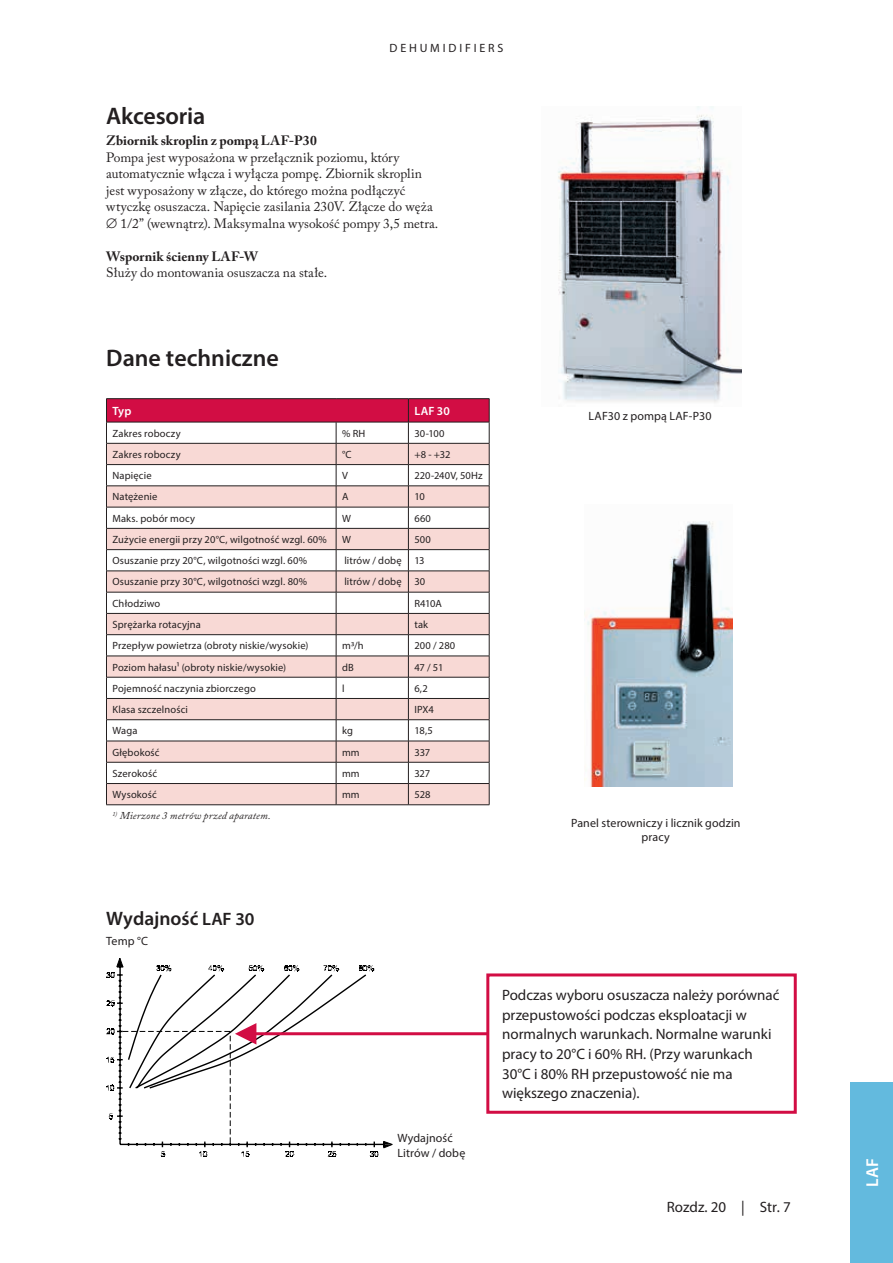
<style>
.page{position:relative;width:893px;height:1263px;background:#fff}
.page>*{position:absolute;margin:0;border:0;box-sizing:border-box;transform-origin:0 0}
.Mell2_-_Svart{font:600 24px "Myriad Pro";color:#231f20}
.Mell_-_Svart{font:600 19.5px "Myriad Pro";color:#231f20}
.t1{font:600 17.25px "Myriad Pro";color:#fff}
.Ingress{font:15px/19.5px "Myriad Pro";color:#231f20}
.Bröd_-_Polska{font:13.5px/16.5px "Adobe Caslon Pro";letter-spacing:.005em;color:#231f20}
.Bröd_-_Polska-2{font:700 13.5px "Adobe Caslon Pro";letter-spacing:.01em;color:#231f20}
.Måttskiss-text__cent{font:12px/14.4px "Myriad Pro";letter-spacing:.01em;color:#231f20}
.TOP{font:12px "Myriad Pro";letter-spacing:.24em;color:#231f20}
.Tabell_-_rubrik_1{font:600 12px "Myriad Pro";letter-spacing:.005em;color:#fff}
.Tabell_-_bröd_-_väns{font:10.5px "Myriad Pro";letter-spacing:.015em;color:#231f20}
.fotnot_-_kursiv{font:italic 10.5px "Adobe Caslon Pro";letter-spacing:.015em;color:#231f20}
.s1{font-weight:700}
.s2{font-family:"Caslon PSJA";font-weight:700}
.s3{font-size:18px}
</style>
<div class="page">
<img style="left:558px;top:106px;width:184px;height:297px">
<img style="left:585px;top:521px;width:147px;height:266px">
<hr style="left:106px;top:398px;width:230px;height:1px;background:#231f20">
<hr style="left:336px;top:398px;width:72px;height:1px;background:#231f20">
<hr style="left:408px;top:398px;width:81px;height:1px;background:#231f20">
<hr style="left:106px;top:804px;width:230px;height:1px;background:#231f20">
<hr style="left:336px;top:804px;width:72px;height:1px;background:#231f20">
<hr style="left:408px;top:804px;width:81px;height:1px;background:#231f20">
<svg style="left:106px;top:399px;width:384px;height:405px"></svg>
<div style="left:486px;top:973px;width:311px;height:141px;border:3px solid #d20d44"></div>
<svg style="left:106px;top:958px;width:287px;height:199px"></svg>
<hr style="left:252px;top:1032px;width:236px;height:3px;background:#d20d44">
<div style="left:850px;top:1082px;width:43px;height:181px;background:#63bade"></div>
<p class="TOP" style="left:389px;top:40px;width:115px">DEHUMIDIFIERS</p>
<p class="Mell2_-_Svart" style="left:106px;top:101px;width:101px">Akcesoria</p>
<p class="Bröd_-_Polska" style="left:106px;top:132px;width:333px"><span class="s1">Zbiornik skroplin z pompą LAF-P30<br></span>Pompa jest wyposażona w przełącznik poziomu, który automatycznie włącza i wyłącza pompę. Zbiornik skroplin jest wyposażony w złącze, do którego można podłączyć wtyczkę osuszacza. Napięcie zasilania 230V. Złącze do węża <span class="s2">∅</span> 1/2” (wewnątrz). Maksymalna wysokość pompy 3,5 metra.</p>
<p class="Bröd_-_Polska-2" style="left:106px;top:248px;width:153px">Wspornik ścienny LAF-W</p>
<p class="Bröd_-_Polska" style="left:106px;top:264px;width:223px">Służy do montowania osuszacza na stałe.</p>
<p class="Mell2_-_Svart" style="left:106px;top:342px;width:174px">Dane techniczne</p>
<p class="Tabell_-_rubrik_1" style="left:112px;top:403px;width:20px">Typ</p>
<p class="Tabell_-_rubrik_1" style="left:414px;top:403px;width:37px">LAF 30</p>
<p class="Tabell_-_bröd_-_väns" style="left:112px;top:427px;width:70px">Zakres roboczy</p>
<p class="Tabell_-_bröd_-_väns" style="left:342px;top:427px;width:25px">% RH</p>
<p class="Tabell_-_bröd_-_väns" style="left:414px;top:427px;width:32px">30-100</p>
<p class="Tabell_-_bröd_-_väns" style="left:112px;top:448px;width:70px">Zakres roboczy</p>
<p class="Tabell_-_bröd_-_väns" style="left:342px;top:448px;width:11px">°C</p>
<p class="Tabell_-_bröd_-_väns" style="left:414px;top:448px;width:37px">+8 - +32</p>
<p class="Tabell_-_bröd_-_väns" style="left:112px;top:469px;width:41px">Napięcie</p>
<p class="Tabell_-_bröd_-_väns" style="left:342px;top:469px;width:7px">V</p>
<p class="Tabell_-_bröd_-_väns" style="left:414px;top:469px;width:70px">220-240V, 50Hz</p>
<p class="Tabell_-_bröd_-_väns" style="left:112px;top:490px;width:46px">Natężenie</p>
<p class="Tabell_-_bröd_-_väns" style="left:342px;top:490px;width:8px">A</p>
<p class="Tabell_-_bröd_-_väns" style="left:414px;top:490px;width:12px">10</p>
<p class="Tabell_-_bröd_-_väns" style="left:112px;top:512px;width:84px">Maks. pobór mocy</p>
<p class="Tabell_-_bröd_-_väns" style="left:342px;top:512px;width:10px">W</p>
<p class="Tabell_-_bröd_-_väns" style="left:414px;top:512px;width:18px">660</p>
<p class="Tabell_-_bröd_-_väns" style="left:112px;top:533px;width:216px">Zużycie energii przy 20°C, wilgotność wzgl. 60%</p>
<p class="Tabell_-_bröd_-_väns" style="left:342px;top:533px;width:10px">W</p>
<p class="Tabell_-_bröd_-_väns" style="left:414px;top:533px;width:18px">500</p>
<p class="Tabell_-_bröd_-_väns" style="left:112px;top:554px;width:196px">Osuszanie przy 20°C, wilgotności wzgl. 60%</p>
<p class="Tabell_-_bröd_-_väns" style="left:344px;top:554px;width:59px">litrów / dobę</p>
<p class="Tabell_-_bröd_-_väns" style="left:414px;top:554px;width:12px">13</p>
<p class="Tabell_-_bröd_-_väns" style="left:112px;top:575px;width:196px">Osuszanie przy 30°C, wilgotności wzgl. 80%</p>
<p class="Tabell_-_bröd_-_väns" style="left:344px;top:575px;width:59px">litrów / dobę</p>
<p class="Tabell_-_bröd_-_väns" style="left:414px;top:575px;width:12px">30</p>
<p class="Tabell_-_bröd_-_väns" style="left:112px;top:597px;width:49px">Chłodziwo</p>
<p class="Tabell_-_bröd_-_väns" style="left:414px;top:597px;width:29px">R410A</p>
<p class="Tabell_-_bröd_-_väns" style="left:112px;top:618px;width:90px">Sprężarka rotacyjna</p>
<p class="Tabell_-_bröd_-_väns" style="left:414px;top:618px;width:15px">tak</p>
<p class="Tabell_-_bröd_-_väns" style="left:112px;top:639px;width:197px">Przepływ powietrza (obroty niskie/wysokie)</p>
<p class="Tabell_-_bröd_-_väns" style="left:342px;top:639px;width:23px">m3/h</p>
<p class="Tabell_-_bröd_-_väns" style="left:414px;top:639px;width:42px">200 / 280</p>
<p class="Tabell_-_bröd_-_väns" style="left:112px;top:660px;width:175px">Poziom hałasu1 (obroty niskie/wysokie)</p>
<p class="Tabell_-_bröd_-_väns" style="left:342px;top:660px;width:13px">dB</p>
<p class="Tabell_-_bröd_-_väns" style="left:414px;top:660px;width:31px">47 / 51</p>
<p class="Tabell_-_bröd_-_väns" style="left:112px;top:682px;width:145px">Pojemność naczynia zbiorczego</p>
<p class="Tabell_-_bröd_-_väns" style="left:342px;top:682px;width:4px">l</p>
<p class="Tabell_-_bröd_-_väns" style="left:414px;top:682px;width:15px">6,2</p>
<p class="Tabell_-_bröd_-_väns" style="left:112px;top:703px;width:77px">Klasa szczelności</p>
<p class="Tabell_-_bröd_-_väns" style="left:414px;top:703px;width:21px">IPX4</p>
<p class="Tabell_-_bröd_-_väns" style="left:112px;top:724px;width:27px">Waga</p>
<p class="Tabell_-_bröd_-_väns" style="left:342px;top:724px;width:12px">kg</p>
<p class="Tabell_-_bröd_-_väns" style="left:414px;top:724px;width:20px">18,5</p>
<p class="Tabell_-_bröd_-_väns" style="left:112px;top:745px;width:49px">Głębokość</p>
<p class="Tabell_-_bröd_-_väns" style="left:342px;top:745px;width:19px">mm</p>
<p class="Tabell_-_bröd_-_väns" style="left:414px;top:745px;width:17px">337</p>
<p class="Tabell_-_bröd_-_väns" style="left:112px;top:767px;width:46px">Szerokość</p>
<p class="Tabell_-_bröd_-_väns" style="left:342px;top:767px;width:19px">mm</p>
<p class="Tabell_-_bröd_-_väns" style="left:414px;top:767px;width:17px">327</p>
<p class="Tabell_-_bröd_-_väns" style="left:112px;top:788px;width:46px">Wysokość</p>
<p class="Tabell_-_bröd_-_väns" style="left:342px;top:788px;width:19px">mm</p>
<p class="Tabell_-_bröd_-_väns" style="left:414px;top:788px;width:18px">528</p>
<p class="fotnot_-_kursiv" style="left:112px;top:810px;width:160px"><sup>1)</sup> Mierzone 3 metrów przed aparatem.</p>
<p class="Måttskiss-text__cent" style="left:589px;top:409px;width:124px">LAF30 z pompą LAF-P30</p>
<p class="Måttskiss-text__cent" style="left:571px;top:815px;width:171px;text-align:center">Panel sterowniczy i licznik godzin pracy</p>
<p class="Mell_-_Svart" style="left:106px;top:906px;width:150px">Wydajność <span class="s3">LAF 30</span></p>
<p class="Måttskiss-text__cent" style="left:106px;top:933px;width:43px">Temp °C</p>
<p class="Måttskiss-text__cent" style="left:397px;top:1131px;width:69px">Wydajność<br>Litrów / dobę</p>
<p class="Ingress" style="left:502px;top:985px;width:279px">Podczas wyboru osuszacza należy porównać przepustowości podczas eksploatacji w normalnych warunkach. Normalne warunki pracy to 20°C i 60% RH. (Przy warunkach 30°C i 80% RH przepustowość nie ma większego znaczenia).</p>
<h3 class="Ingress" style="left:667px;top:1196px;width:126px">Rozdz. 20 | Str. 7</h3>
<h3 class="t1" style="left:861px;top:1187px;width:30px;rotate:-90deg">LAF</h3>
</div>
